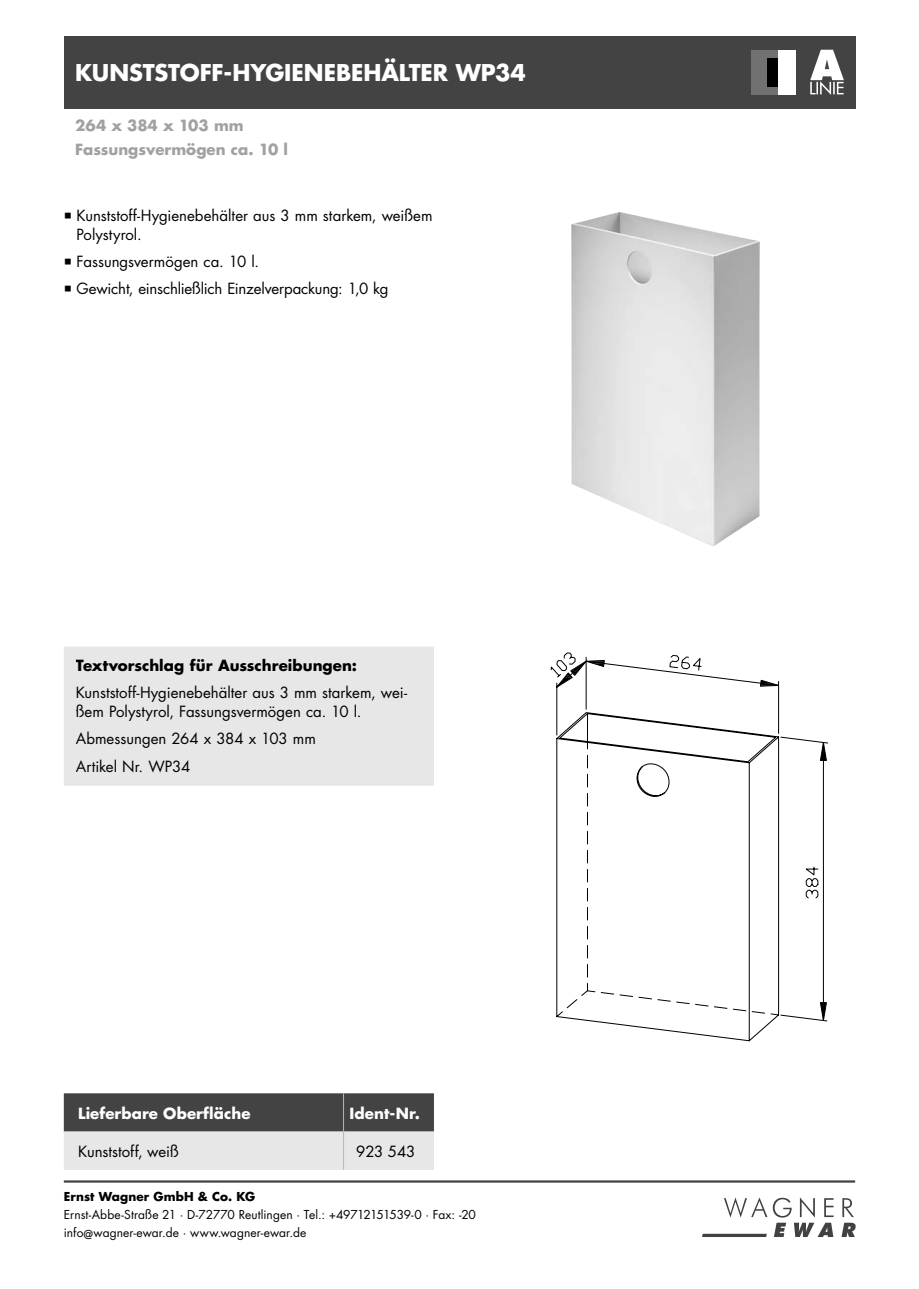
<style>
.page{position:relative;width:919px;height:1289px;background:#fff}
.page>*{position:absolute;margin:0;border:0;box-sizing:border-box;transform-origin:0 0}
.t1{font:700 22.5px "Futura Std";letter-spacing:-.005em;color:#fff}
.t2{font:15px/18.8px "Futura Std";letter-spacing:-.005em;color:#000}
.t3{font:700 15px "Futura Std";color:#a1a1a1}
.t4{font:700 15px "Futura Std";color:#000}
.t5{font:700 15px "Futura Std";letter-spacing:.005em;color:#fff}
.t6{font:12px/18px "Futura Std";color:#000}
.t7{font:700 12px "Futura Std";letter-spacing:.01em;color:#000}
</style>
<div class="page">
<svg style="left:702px;top:1197px;width:153px;height:39px"></svg>
<hr style="left:64px;top:1180px;width:791px;height:2px;background:#434343">
<div style="left:64px;top:36px;width:791px;height:72px;background:#434343"></div>
<svg style="left:64px;top:1093px;width:370px;height:76px;background:#959595"></svg>
<hr style="left:343px;top:1093px;width:1px;height:38px;background:#b8b8b8">
<hr style="left:343px;top:1131px;width:1px;height:38px;background:#b8b8b8">
<div style="left:751px;top:50px;width:45px;height:44px;background:#fff"></div>
<div style="left:751px;top:50px;width:26px;height:44px;background:#717171"></div>
<div style="left:766px;top:58px;width:11px;height:28px;background:#000"></div>
<img style="left:571px;top:212px;width:188px;height:335px">
<svg style="left:556px;top:742px;width:272px;height:299px"></svg>
<svg style="left:819px;top:1001px;width:8px;height:25px"></svg>
<svg style="left:556px;top:675px;width:271px;height:224px"></svg>
<svg style="left:759px;top:679px;width:25px;height:8px"></svg>
<svg style="left:550px;top:652px;width:152px;height:84px"></svg>
<svg style="left:810px;top:50px;width:33px;height:45px"></svg>
<div style="left:70px;top:652px;width:358px;height:127px;background:#e7e7e7"></div>
<div style="left:64px;top:646px;width:370px;height:139px;border:12px solid #e7e7e7"></div>
<h1 class="t1" style="left:75px;top:62px;width:452px">KUNSTSTOFF-HYGIENEBEHÄLTER WP34</h1>
<p class="t3" style="left:75px;top:119px;width:170px">264 x 384 x 103 mm</p>
<p class="t3" style="left:75px;top:142px;width:214px">Fassungsvermögen ca. 10 l</p>
<p class="t2" style="left:77px;top:207px;width:357px">Kunststoff-Hygienebehälter aus 3 mm starkem, weißem<br>Polystyrol.</p>
<p class="t2" style="left:77px;top:249px;width:313px;line-height:27.3px">Fassungsvermögen ca. 10 l.<br>Gewicht, einschließlich Einzelverpackung: 1,0 kg</p>
<p class="t4" style="left:76px;top:658px;width:283px">Textvorschlag für Ausschreibungen:</p>
<p class="t2" style="left:76px;top:684px;width:333px">Kunststoff-Hygienebehälter aus 3 mm starkem, wei&shy;ßem Polystyrol, Fassungsvermögen ca. 10 l.</p>
<p class="t2" style="left:76px;top:726px;width:241px;line-height:27.3px">Abmessungen 264 x 384 x 103 mm<br>Artikel Nr. WP34</p>
<p class="t5" style="left:78px;top:1106px;width:174px">Lieferbare Oberfläche</p>
<p class="t5" style="left:349px;top:1106px;width:72px">Ident-Nr.</p>
<p class="t2" style="left:78px;top:1143px;width:102px">Kunststoff, weiß</p>
<p class="t2" style="left:356px;top:1143px;width:61px">923 543</p>
<p class="t7" style="left:64px;top:1191px;width:193px">Ernst Wagner GmbH &amp; Co. KG</p>
<p class="t6" style="left:64px;top:1206px;width:413px">Ernst-Abbe-Straße 21 · D-72770 Reutlingen · Tel.: +49712151539-0 · Fax: -20 info@wagner-ewar.de · www.wagner-ewar.de</p>
</div>
